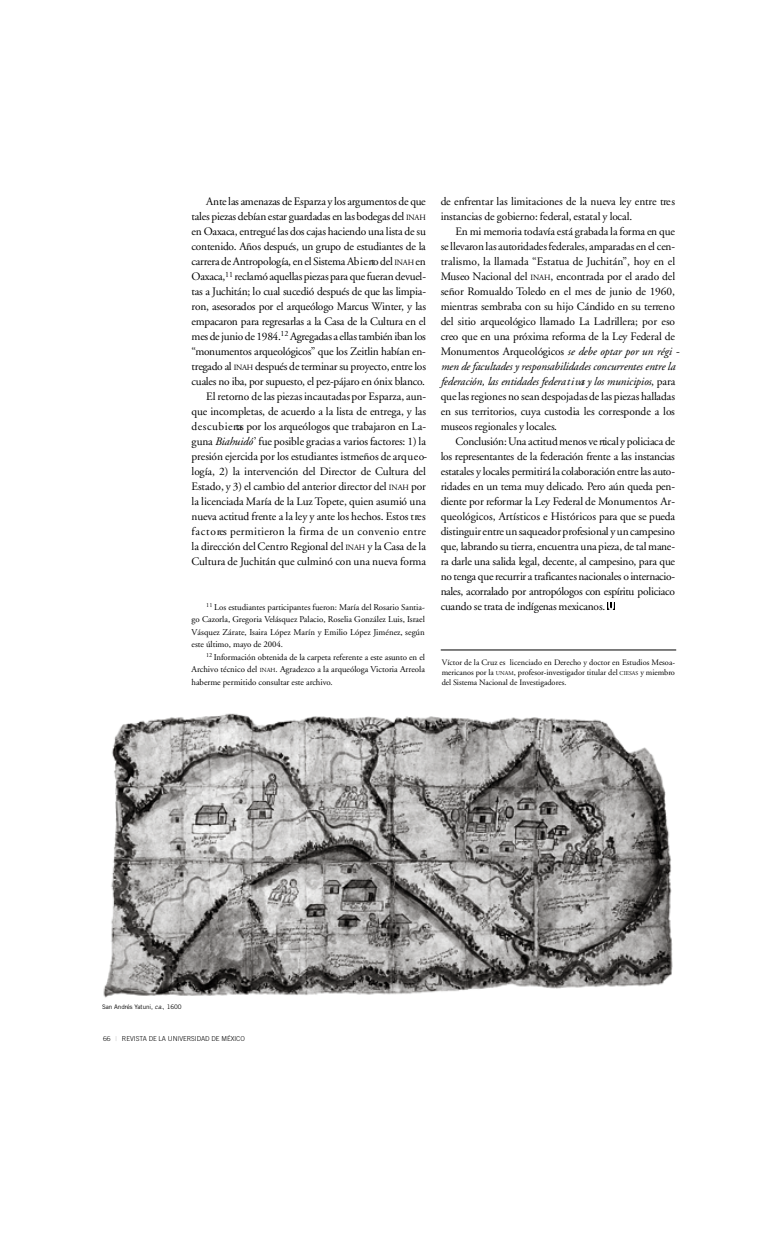
<style>
.page{position:relative;width:780px;height:1241px;background:#fff}
.page>*{position:absolute;margin:0;border:0;box-sizing:border-box;transform-origin:0 0}
.t1{font:11.38px/15px "Adobe Garamond";color:#000}
.t2{font:8.88px/12.5px "Adobe Garamond";letter-spacing:-.005em;color:#000;text-align:justify}
.t3{font:8.25px/10px "Adobe Garamond";letter-spacing:-.005em;color:#000;text-align:justify}
.t4{font:300 6.75px "Trade Gothic";letter-spacing:-.01em;color:#000}
.t5{font:6.25px "Trade Gothic";letter-spacing:-.01em;color:#000}
.s1{font-size:8px}
.s2{font-style:italic}
.s3{font-size:6.12px}
.s4{font-size:5.75px}
.s5{font-weight:400;color:#bfbfbf}
</style>
<div class="page">
<img style="left:103px;top:713px;width:570px;height:285px">
<svg style="left:607px;top:602px;width:7px;height:7px"></svg>
<svg style="left:608px;top:602px;width:5px;height:7px"></svg>
<hr style="left:440px;top:649px;width:236px;height:1px;background:#000">
<p class="t1" style="left:191px;top:195px;width:237px;text-align:right">Antelas amenazas de Esparza y los argumentos de que tales piezas debíanestar guardadas en lasbodegas del <span class="s1">IN A H </span>en Oaxaca, entregué las dos cajas haciendo una lista de su c o n te n id o. Años después, un grupo de estudiantes de la c a rrera de Antropología, enel Sistema Ab ie rtodel <span class="s1">IN A H</span> e n Oa x a c a ,<sup>1</sup> <sup>1</sup> reclamó aquellaspiezaspara quefuerandevuel&shy;tas a Juchitán; lo cual sucedió después de que las limpia&shy;ron, asesorados por el arqueólogo Ma rcus Win te r, y las e m p a c a ron para re g resarlas a la Casa de la Cultura en el mes dejunio de 1984.<sup>1</sup> <sup>2</sup> A g regadas a ellastambiénibanlos “monumentos arq u e o ló g ic o s” que los Zeitlin habían en&shy;tregado al <span class="s1">IN A H</span> después de terminar su proyecto, entre los cuales no iba, por supuesto, el pez-p á ja ro en ónix blanco.<br>El retorno de las piezas incautadaspor Esparza, aun&shy;que incompletas, de acuerdo a la lista de entrega, y las d e s c u b ie rtas por los arqueólogos que trabajaron en La&shy;guna <span class="s2">Bia h u id ó</span>’ fue posible gracias a variosfactores: 1) la p resión ejercida por los estudiantes istmeños de arq u e o&shy;logía, 2) la intervención del Director de Cultura del Estado, y 3) el cambio del anterior director del <span class="s1">IN A H</span> p o r la licenciada María de la Luz Topete, quien asumió una n u e va actitud frente a la ley y ante los hechos. Estos t re s f a c t o res permitieron la firma de un convenio entre la d irección del Centro Regional del <span class="s1">IN A H</span> y la Casa de la Cultura de Juchitán que culminó con una nueva forma</p>
<p class="t1" style="left:440px;top:195px;width:236px">de enfrentar las limitaciones de la nueva ley entre tre s instancias de gobierno: federal, estatal y local.</p>
<p class="t1" style="left:440px;top:225px;width:240px;text-indent:15px">Enmi memoria todavía está grabada la forma en que selleva ronlas autoridadesfederales, amparadasen el cen&shy;tralismo, la llamada “Estatua de Juchitán”, hoy en el Museo Nacional del <span class="s1">IN A H</span>, encontrada por el arado del señor Romualdo Toledo en el mes de junio de 1960, mientras sembraba con su hijo Cándido en su terre n o del sitio arqueológico llamado La Ladrillera; por eso c reo que en una próxima reforma de la Ley Federal de Monumentos Arqueológicos <span class="s2">se debe optar por un régi - men de facultades y responsabilidades concurrentes entre la fed eración, las entidades federa t i vas y los municipios</span>, para que lasregiones no sean despojadas de las piezas halladas en sus territorios, cuya custodia les corresponde a los museos regionales y locales.</p>
<p class="t1" style="left:440px;top:435px;width:236px;text-align:justify;text-indent:15px">Conclusión:Una actitudmenos ve rtical y policiaca de los re p resentantes de la federación frente a las instancias estatales y locales permitirá la colaboración entre las auto&shy;ridades en un tema muy delicado. Pe ro aún queda pen&shy;diente por reformar la Ley Federal de Monumentos Ar&shy;queológicos, Artísticos e Históricos para que se pueda distinguirentreunsaqueadorprofesional y uncampesino que, labrando su tierra,encuentra una pieza, de tal mane&shy;ra darle una salida legal, decente, al campesino, para que no tenga querecurrir a traficantes nacionales o in tern a cio&shy;nales, acorralado por antropólogos con espíritu p o lic ia c o cuando se trata de indígenas mexicanos.</p>
<p class="t2" style="left:191px;top:601px;width:235px;text-indent:15px"><sup>11</sup> Los estudiantes participantes fueron: María del Rosario Santia&shy;go Cazorla, Gregoria Velásquez Palacio, Roselia González Luis, Israel Vásquez Zárate, Isaira López Marín y Emilio López Jiménez, según este último, mayo de 2004.</p>
<p class="t2" style="left:191px;top:651px;width:235px;text-indent:15px"><sup>12</sup> Información obtenida de la carpeta referente a este asunto en el Archivo técnico del <span class="s3">INAH</span>. Agradezco a la arqueóloga Victoria Arreola haberme permitido consultar este archivo.</p>
<p class="t3" style="left:441px;top:658px;width:235px">Víctor de la Cruz es licenciado en Derecho y doctor en Estudios Mesoa&shy;mericanos por la <span class="s4">UNAM</span>, profesor-investigador titular del <span class="s4">CIESAS</span> y miembro del Sistema Nacional de Investigadores.</p>
<p class="t5" style="left:102px;top:1003px;width:81px">San Andrés Yatuni, <span class="s2">ca.</span>, 1600</p>
<p class="t4" style="left:103px;top:1035px;width:143px">66 <span class="s5">|</span> REVISTA DE LA UNIVERSIDAD DE MÉXICO</p>
</div>
